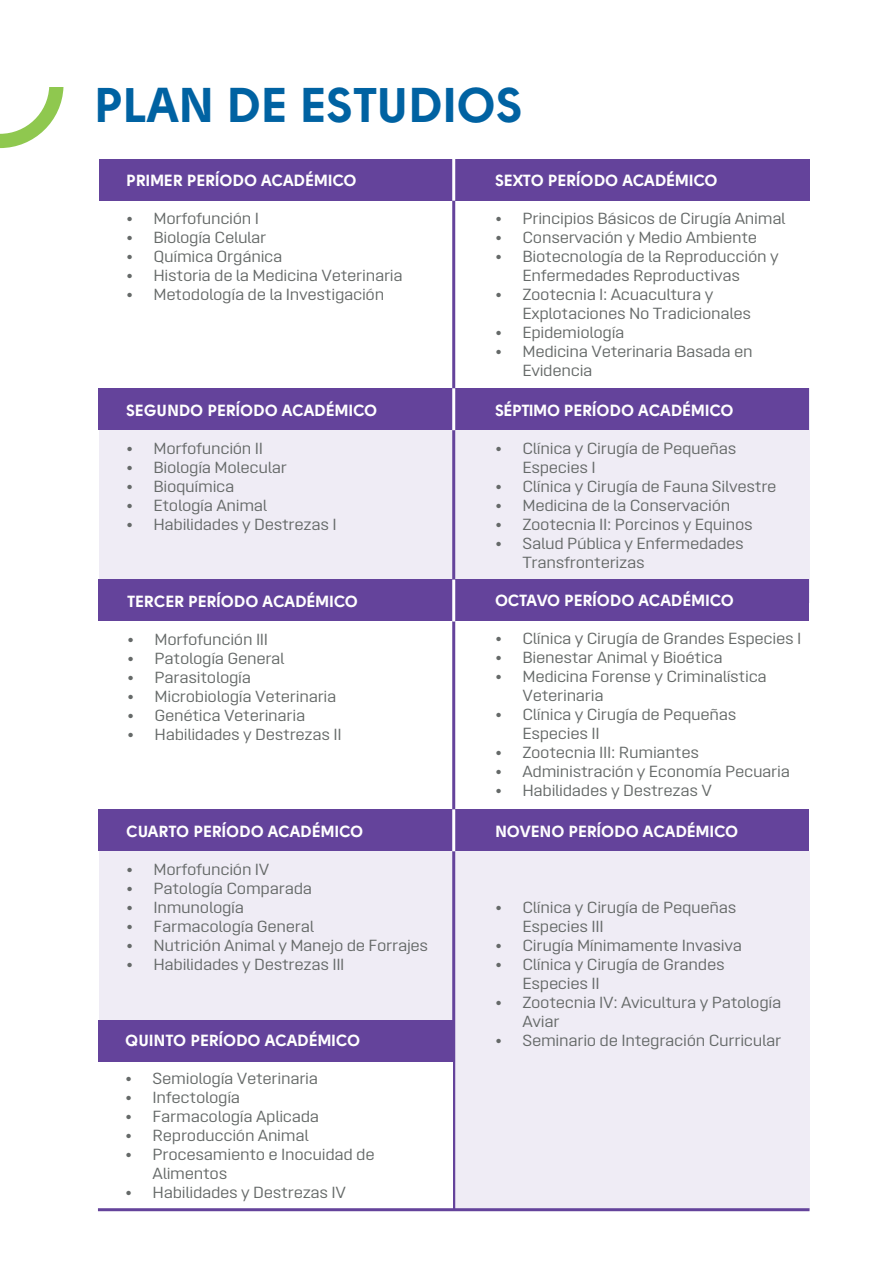
<style>
.page{position:relative;width:893px;height:1263px;background:#fff}
.page>*{position:absolute;margin:0;border:0;box-sizing:border-box;transform-origin:0 0}
.t1{font:48.45px "Solomon Sans Bold";color:#0062a2}
.t2{font:16.05px/19px "Opinion Pro Extended";letter-spacing:-.02em;color:#656968}
.t3{font:16.05px "Solomon Sans Bold";color:#fff}
</style>
<div class="page">
<svg style="left:0;top:87px;width:63px;height:61px"></svg>
<div style="left:99px;top:851px;width:710px;height:359px;background:#efecf5"></div>
<hr style="left:452px;top:201px;width:3px;height:1009px;background:#64439b">
<div style="left:99px;top:388px;width:710px;height:214px;background:#efecf5"></div>
<div style="left:98px;top:388px;width:711px;height:42px;background:#64439b"></div>
<div style="left:99px;top:159px;width:710px;height:42px;background:#64439b"></div>
<div style="left:98px;top:809px;width:710px;height:42px;background:#64439b"></div>
<div style="left:99px;top:579px;width:710px;height:42px;background:#64439b"></div>
<hr style="left:452px;top:159px;width:3px;height:42px;background:#fff">
<hr style="left:452px;top:388px;width:3px;height:42px;background:#fff">
<hr style="left:452px;top:579px;width:3px;height:42px;background:#fff">
<hr style="left:452px;top:809px;width:3px;height:42px;background:#fff">
<div style="left:97px;top:1053px;width:356px;height:157px;background:#fff"></div>
<div style="left:98px;top:1019px;width:356px;height:42px;background:#64439b"></div>
<hr style="left:98px;top:1208px;width:711px;height:3px;background:#64439b">
<h1 class="t1" style="left:95px;top:76px;width:430px">PLAN DE ESTUDIOS</h1>
<p class="t3" style="left:126px;top:170px;width:232px">PRIMER PERÍODO ACADÉMICO</p>
<p class="t2" style="left:126px;top:208px;width:134px">• Morfofunción I</p>
<p class="t2" style="left:126px;top:227px;width:142px">• Biología Celular</p>
<p class="t2" style="left:126px;top:246px;width:158px">• Química Orgánica</p>
<p class="t2" style="left:126px;top:265px;width:278px">• Historia de la Medicina Veterinaria</p>
<p class="t2" style="left:126px;top:284px;width:259px">• Metodología de la Investigación</p>
<p class="t3" style="left:126px;top:401px;width:253px">SEGUNDO PERÍODO ACADÉMICO</p>
<p class="t2" style="left:126px;top:438px;width:138px">• Morfofunción II</p>
<p class="t2" style="left:126px;top:457px;width:162px">• Biología Molecular</p>
<p class="t2" style="left:126px;top:476px;width:110px">• Bioquímica</p>
<p class="t2" style="left:126px;top:495px;width:142px">• Etología Animal</p>
<p class="t2" style="left:126px;top:514px;width:212px">• Habilidades y Destrezas I</p>
<p class="t3" style="left:128px;top:592px;width:232px">TERCER PERÍODO ACADÉMICO</p>
<p class="t2" style="left:128px;top:630px;width:142px">• Morfofunción III</p>
<p class="t2" style="left:128px;top:649px;width:159px">• Patología General</p>
<p class="t2" style="left:128px;top:668px;width:125px">• Parasitología</p>
<p class="t2" style="left:128px;top:687px;width:210px">• Microbiología Veterinaria</p>
<p class="t2" style="left:128px;top:706px;width:179px">• Genética Veterinaria</p>
<p class="t2" style="left:128px;top:725px;width:216px">• Habilidades y Destrezas II</p>
<p class="t3" style="left:126px;top:822px;width:238px">CUARTO PERÍODO ACADÉMICO</p>
<p class="t2" style="left:126px;top:860px;width:144px">• Morfofunción IV</p>
<p class="t2" style="left:126px;top:879px;width:187px">• Patología Comparada</p>
<p class="t2" style="left:126px;top:898px;width:119px">• Inmunología</p>
<p class="t2" style="left:126px;top:917px;width:189px">• Farmacología General</p>
<p class="t2" style="left:126px;top:936px;width:303px">• Nutrición Animal y Manejo de Forrajes</p>
<p class="t2" style="left:126px;top:955px;width:220px">• Habilidades y Destrezas III</p>
<p class="t3" style="left:126px;top:1031px;width:236px">QUINTO PERÍODO ACADÉMICO</p>
<p class="t2" style="left:126px;top:1069px;width:194px">• Semiología Veterinaria</p>
<p class="t2" style="left:126px;top:1088px;width:116px">• Infectología</p>
<p class="t2" style="left:126px;top:1107px;width:195px">• Farmacología Aplicada</p>
<p class="t2" style="left:126px;top:1126px;width:185px">• Reproducción Animal</p>
<p class="t2" style="left:153px;top:1145px;width:224px;text-indent:-27px">• Procesamiento e Inocuidad de<br>Alimentos</p>
<p class="t2" style="left:126px;top:1183px;width:222px">• Habilidades y Destrezas IV</p>
<p class="t3" style="left:495px;top:170px;width:224px">SEXTO PERÍODO ACADÉMICO</p>
<p class="t2" style="left:495px;top:208px;width:292px">• Principios Básicos de Cirugía Animal</p>
<p class="t2" style="left:495px;top:227px;width:263px">• Conservación y Medio Ambiente</p>
<p class="t2" style="left:522px;top:246px;width:258px;text-indent:-27px">• Biotecnología de la Reproducción y<br>Enfermedades Reproductivas</p>
<p class="t2" style="left:522px;top:284px;width:230px;text-indent:-27px">• Zootecnia I: Acuacultura y<br>Explotaciones No Tradicionales</p>
<p class="t2" style="left:495px;top:322px;width:131px">• Epidemiología</p>
<p class="t2" style="left:522px;top:341px;width:232px;text-indent:-27px">• Medicina Veterinaria Basada en<br>Evidencia</p>
<p class="t3" style="left:495px;top:400px;width:240px">SÉPTIMO PERÍODO ACADÉMICO</p>
<p class="t2" style="left:522px;top:438px;width:216px;text-indent:-27px">• Clínica y Cirugía de Pequeñas<br>Especies I</p>
<p class="t2" style="left:495px;top:476px;width:283px">• Clínica y Cirugía de Fauna Silvestre</p>
<p class="t2" style="left:495px;top:495px;width:237px">• Medicina de la Conservación</p>
<p class="t2" style="left:495px;top:514px;width:259px">• Zootecnia II: Porcinos y Equinos</p>
<p class="t2" style="left:522px;top:533px;width:223px;text-indent:-27px">• Salud Pública y Enfermedades<br>Transfronterizas</p>
<p class="t3" style="left:495px;top:591px;width:240px">OCTAVO PERÍODO ACADÉMICO</p>
<p class="t2" style="left:495px;top:629px;width:307px">• Clínica y Cirugía de Grandes Especies I</p>
<p class="t2" style="left:495px;top:648px;width:229px">• Bienestar Animal y Bioética</p>
<p class="t2" style="left:522px;top:667px;width:246px;text-indent:-27px">• Medicina Forense y Criminalística<br>Veterinaria</p>
<p class="t2" style="left:522px;top:705px;width:216px;text-indent:-27px">• Clínica y Cirugía de Pequeñas<br>Especies II</p>
<p class="t2" style="left:495px;top:743px;width:205px">• Zootecnia III: Rumiantes</p>
<p class="t2" style="left:495px;top:762px;width:296px">• Administración y Economía Pecuaria</p>
<p class="t2" style="left:495px;top:781px;width:218px">• Habilidades y Destrezas V</p>
<p class="t3" style="left:495px;top:822px;width:245px">NOVENO PERÍODO ACADÉMICO</p>
<p class="t2" style="left:522px;top:898px;width:216px;text-indent:-27px">• Clínica y Cirugía de Pequeñas<br>Especies III</p>
<p class="t2" style="left:495px;top:936px;width:248px">• Cirugía Mínimamente Invasiva</p>
<p class="t2" style="left:522px;top:955px;width:204px;text-indent:-27px">• Clínica y Cirugía de Grandes<br>Especies II</p>
<p class="t2" style="left:522px;top:993px;width:260px;text-indent:-27px">• Zootecnia IV: Avicultura y Patología<br>Aviar</p>
<p class="t2" style="left:495px;top:1031px;width:287px">• Seminario de Integración Curricular</p>
</div>
